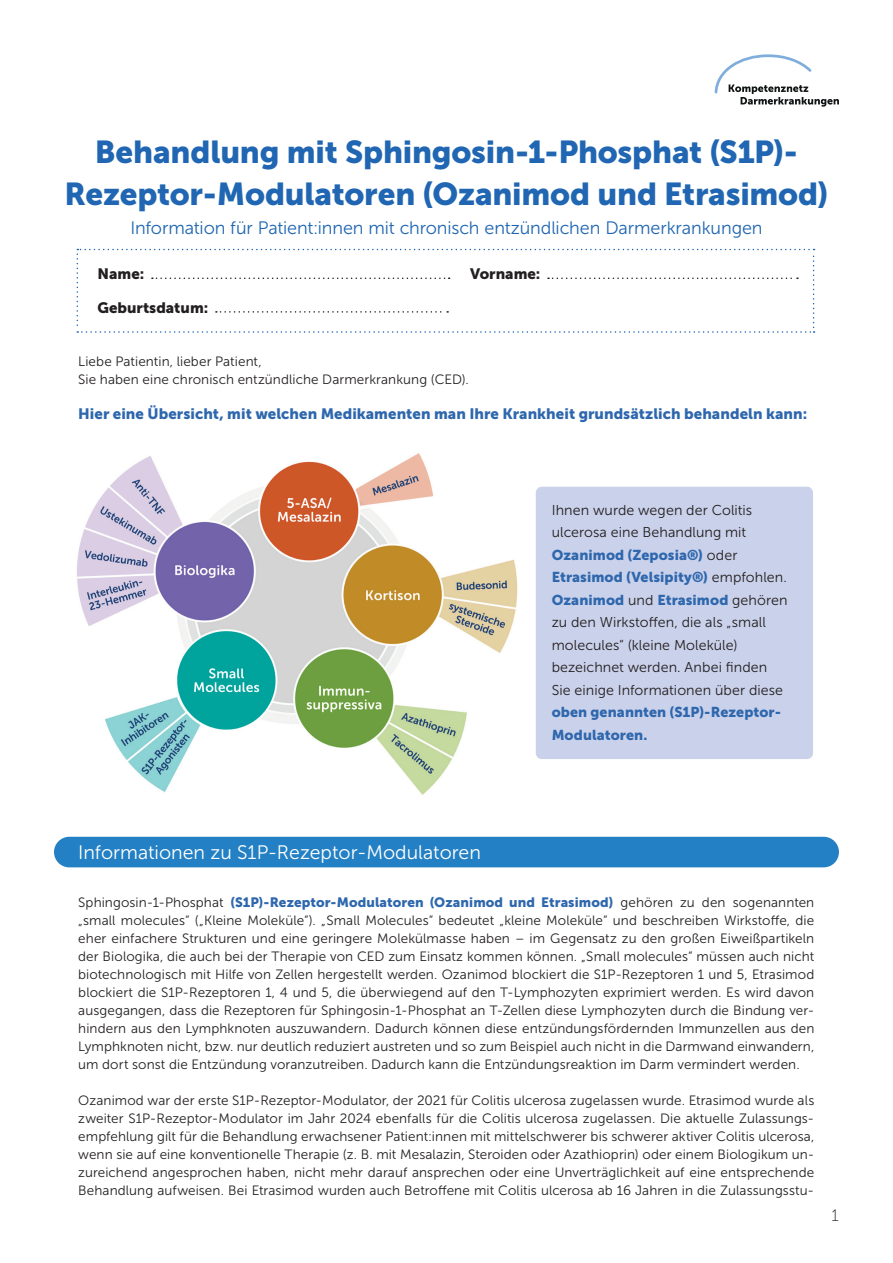
<style>
.page{position:relative;width:893px;height:1263px;background:#fff}
.page>*{position:absolute;margin:0;border:0;box-sizing:border-box;transform-origin:0 0}
.t1{font:31.5px/41.7px "Museo Sans 900";letter-spacing:-.005em;color:#2066b2;text-align:center}
.t2{font:19.5px "Museo Sans 300";color:#fff}
.t3{font:18px "Museo Sans 300";letter-spacing:-.005em;color:#2066b2}
.t4{font:16.5px "Museo Sans 100";color:#231f20}
.t5{font:15px "Museo Sans 900";letter-spacing:.005em;color:#2e67ad}
.t6{font:15px "Museo Sans 900";color:#231f20}
.t7{font:14.25px/22.5px "Museo Sans 300";letter-spacing:.005em;color:#231f20}
.t8{font:14.25px/22.5px "Museo Sans 900";letter-spacing:.005em;color:#2e67ad}
.t9{font:13.5px/18px "Museo Sans 300";letter-spacing:.005em;color:#231f20;text-align:justify}
.t10{font:13.5px "Museo Sans 900";letter-spacing:.005em;color:#2e67ad}
.s1{font-family:"Museo Sans 300";color:#231f20}
</style>
<div class="page">
<svg style="left:714px;top:54px;width:125px;height:53px"></svg>
<div style="left:536px;top:487px;width:277px;height:272px;background:#cad1ea;border-radius:6px"></div>
<svg style="left:77px;top:249px;width:738px;height:84px"></svg>
<img style="left:77px;top:453px;width:441px;height:342px">
<div style="left:54px;top:837px;width:785px;height:30px;background:#2380c4;border-radius:15px"></div>
<h1 class="t1" style="left:65px;top:131px;width:765px">Behandlung mit Sphingosin-1-Phosphat (S1P)-<br>Rezeptor-Modulatoren (Ozanimod und Etrasimod)</h1>
<h3 class="t3" style="left:130px;top:218px;width:634px">Information für Patient:innen mit chronisch entzündlichen Darmerkrankungen</h3>
<p class="t6" style="left:98px;top:265px;width:48px">Name:</p>
<p class="t6" style="left:470px;top:265px;width:72px">Vorname:</p>
<p class="t6" style="left:98px;top:299px;width:112px">Geburtsdatum:</p>
<p class="t9" style="left:78px;top:352px;width:392px">Liebe Patientin, lieber Patient,<br>Sie haben eine chronisch entzündliche Darmerkrankung (CED).</p>
<p class="t5" style="left:78px;top:406px;width:730px">Hier eine Übersicht, mit welchen Medikamenten man Ihre Krankheit grundsätzlich behandeln kann:</p>
<p class="t7" style="left:552px;top:499px;width:202px">Ihnen wurde wegen der Colitis ulcerosa eine Behandlung mit</p>
<p class="t8" style="left:552px;top:543px;width:237px">Ozanimod (Zeposia®) <span class="s1">oder<br></span>Etrasimod (Velsipity®) <span class="s1">empfohlen.<br></span>Ozanimod <span class="s1">und</span> Etrasimod <span class="s1">gehören</span></p>
<p class="t7" style="left:552px;top:611px;width:233px">zu den Wirkstoffen, die als „small molecules“ (kleine Moleküle) bezeichnet werden. Anbei finden Sie einige Informationen über diese</p>
<p class="t8" style="left:552px;top:701px;width:231px">oben genannten (S1P)-Rezeptor-<br>Modulatoren.</p>
<h2 class="t2" style="left:78px;top:842px;width:404px">Informationen zu S1P-Rezeptor-Modulatoren</h2>
<p class="t10" style="left:78px;top:894px;width:737px"><span class="s1">Sphingosin-1-Phosphat</span> (S1P)-Rezeptor-Modulatoren (Ozanimod und Etrasimod) <span class="s1">gehören zu den sogenannten</span></p>
<p class="t9" style="left:78px;top:911px;width:738px">„small molecules“ („Kleine Moleküle“). „Small Molecules“ bedeutet „kleine Moleküle“ und beschreiben Wirkstoffe, die eher einfachere Strukturen und eine geringere Molekülmasse haben – im Gegensatz zu den großen Eiweißpartikeln der Biologika, die auch bei der Therapie von CED zum Einsatz kommen können. „Small molecules“ müssen auch nicht biotechnologisch mit Hilfe von Zellen hergestellt werden. Ozanimod blockiert die S1P-Rezeptoren 1 und 5, Etrasimod blockiert die S1P-Rezeptoren 1, 4 und 5, die überwiegend auf den T-Lymphozyten exprimiert werden. Es wird davon ausgegangen, dass die Rezeptoren für Sphingosin-1-Phosphat an T-Zellen diese Lymphozyten durch die Bindung ver&shy;hindern aus den Lymphknoten auszuwandern. Dadurch können diese entzündungsfördernden Immunzellen aus den Lymphknoten nicht, bzw. nur deutlich reduziert austreten und so zum Beispiel auch nicht in die Darmwand einwandern, um dort sonst die Entzündung voranzutreiben. Dadurch kann die Entzündungsreaktion im Darm vermindert werden.</p>
<p class="t9" style="left:78px;top:1091px;width:738px">Ozanimod war der erste S1P-Rezeptor-Modulator, der 2021 für Colitis ulcerosa zugelassen wurde. Etrasimod wurde als zweiter S1P-Rezeptor-Modulator im Jahr 2024 ebenfalls für die Colitis ulcerosa zugelassen. Die aktuelle Zulassungs&shy;empfehlung gilt für die Behandlung erwachsener Patient:innen mit mittelschwerer bis schwerer aktiver Colitis ulcerosa, wenn sie auf eine konventionelle Therapie (z. B. mit Mesalazin, Steroiden oder Azathioprin) oder einem Biologikum un&shy;zureichend angesprochen haben, nicht mehr darauf ansprechen oder eine Unverträglichkeit auf eine entsprechende Behandlung aufweisen. Bei Etrasimod wurden auch Betroffene mit Colitis ulcerosa ab 16 Jahren in die Zulassungsstu-</p>
<p class="t4" style="left:831px;top:1207px;width:9px">1</p>
</div>
